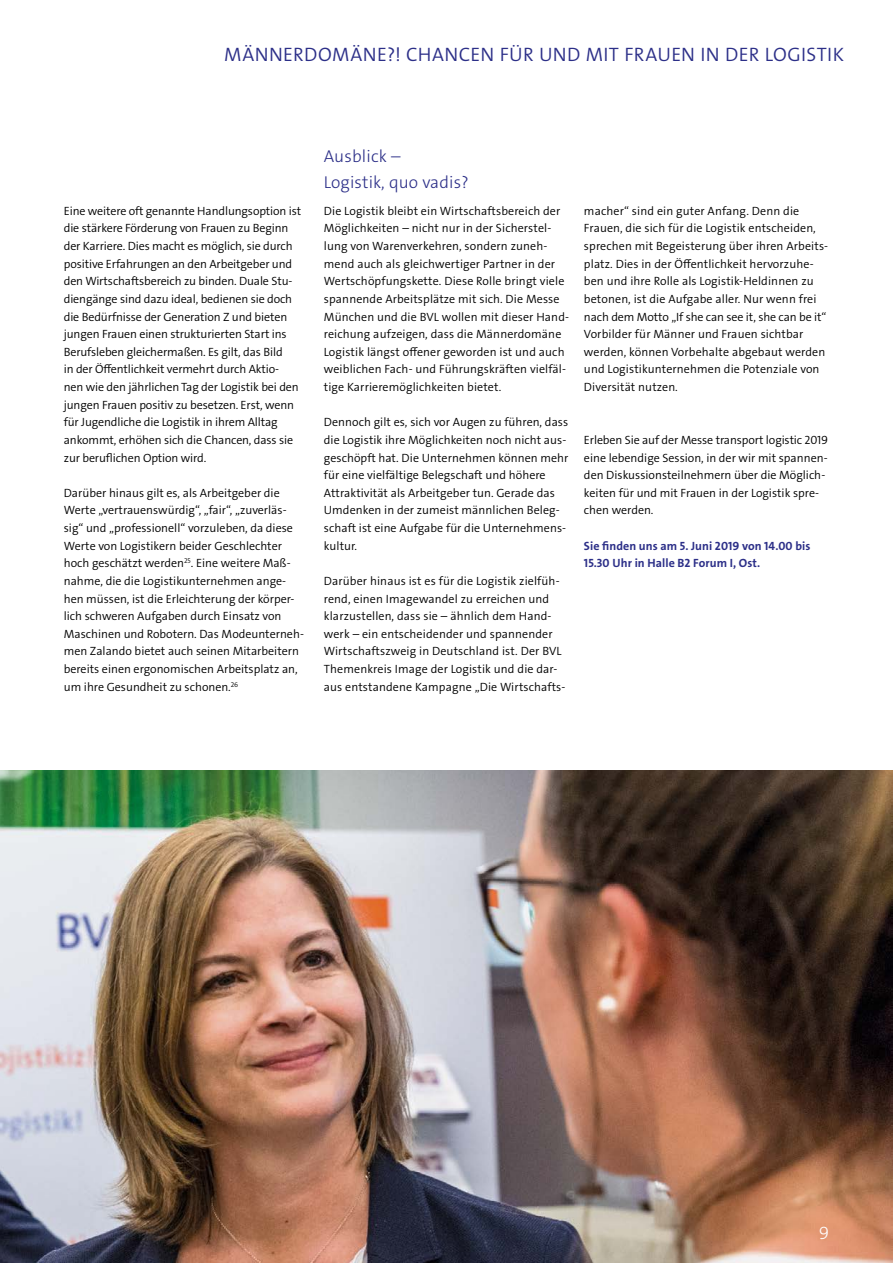
<style>
.page{position:relative;width:893px;height:1263px;background:#fff}
.page>*{position:absolute;margin:0;border:0;box-sizing:border-box;transform-origin:0 0}
.t1{font:19.5px "The Sans LP4 Se Lig";letter-spacing:.015em;color:#2c2f88}
.Seitenzahlen{font:18px "The Sans LP3 Lig";color:#fff}
.Unter-Überschrift_11{font:17.25px/26.4px "The Sans LP3 Lig";letter-spacing:.01em;color:#2c2f88}
.Norm_8_Text{font:12px/17.7px "The Sans LP4 Se Lig";color:#000}
.Norm_8_Name{font:12px/17.7px "The Sans LP7 Bld";letter-spacing:.005em;color:#2c2f88}
</style>
<div class="page">
<img style="left:0;top:770px;width:893px;height:493px">
<h1 class="t1" style="left:224px;top:41px;width:621px">MÄNNERDOMÄNE?! CHANCEN FÜR UND MIT FRAUEN IN DER LOGISTIK</h1>
<p class="Norm_8_Text" style="left:64px;top:202px;width:239px">Eine weitere oft genannte Handlungsoption ist die stärkere Förderung von Frauen zu Beginn der Karriere. Dies macht es möglich, sie durch positive Erfahrungen an den Arbeitgeber und den Wirtschaftsbereich zu binden. Duale Stu&shy;diengänge sind dazu ideal, bedienen sie doch die Bedürfnisse der Generation Z und bieten jungen Frauen einen strukturierten Start ins Berufsleben gleichermaßen. Es gilt, das Bild<br>in der Öffentlichkeit vermehrt durch Aktio&shy;nen wie den jährlichen Tag der Logistik bei den jungen Frauen positiv zu besetzen. Erst, wenn für Jugendliche die Logistik in ihrem Alltag ankommt, erhöhen sich die Chancen, dass sie zur beruflichen Option wird.</p>
<p class="Norm_8_Text" style="left:64px;top:484px;width:242px">Darüber hinaus gilt es, als Arbeitgeber die Werte „vertrauenswürdig“, „fair“, „zuverläs&shy;sig“ und „professionell“ vorzuleben, da diese Werte von Logistikern beider Geschlechter hoch geschätzt werden<sup>25</sup>. Eine weitere Maß&shy;nahme, die die Logistikunternehmen ange&shy;hen müssen, ist die Erleichterung der körper&shy;lich schweren Aufgaben durch Einsatz von Maschinen und Robotern. Das Modeunterneh&shy;men Zalando bietet auch seinen Mitarbeitern bereits einen ergonomischen Arbeitsplatz an, um ihre Gesundheit zu schonen.<sup>26</sup></p>
<p class="Unter-Überschrift_11" style="left:324px;top:143px;width:147px">Ausblick –<br>Logistik, quo vadis?</p>
<p class="Norm_8_Text" style="left:324px;top:202px;width:247px">Die Logistik bleibt ein Wirtschaftsbereich der Möglichkeiten – nicht nur in der Sicherstel&shy;lung von Warenverkehren, sondern zuneh&shy;mend auch als gleichwertiger Partner in der Wertschöpfungskette. Diese Rolle bringt viele spannende Arbeitsplätze mit sich. Die Messe München und die BVL wollen mit dieser Hand&shy;reichung aufzeigen, dass die Männerdomäne Logistik längst offener geworden ist und auch weiblichen Fach- und Führungskräften vielfäl&shy;tige Karrieremöglichkeiten bietet.</p>
<p class="Norm_8_Text" style="left:324px;top:413px;width:246px">Dennoch gilt es, sich vor Augen zu führen, dass die Logistik ihre Möglichkeiten noch nicht aus&shy;geschöpft hat. Die Unternehmen können mehr für eine vielfältige Belegschaft und höhere Attraktivität als Arbeitgeber tun. Gerade das Umdenken in der zumeist männlichen Beleg&shy;schaft ist eine Aufgabe für die Unternehmens&shy;kultur.</p>
<p class="Norm_8_Text" style="left:324px;top:572px;width:243px">Darüber hinaus ist es für die Logistik zielfüh&shy;rend, einen Imagewandel zu erreichen und klarzustellen, dass sie – ähnlich dem Hand&shy;werk – ein entscheidender und spannender Wirtschaftszweig in Deutschland ist. Der BVL Themenkreis Image der Logistik und die dar&shy;aus entstandene Kampagne „Die Wirtschafts-</p>
<p class="Norm_8_Text" style="left:584px;top:202px;width:246px">macher“ sind ein guter Anfang. Denn die Frauen, die sich für die Logistik entscheiden, sprechen mit Begeisterung über ihren Arbeits&shy;platz. Dies in der Öffentlichkeit hervorzuhe&shy;ben und ihre Rolle als Logistik-Heldinnen zu betonen, ist die Aufgabe aller. Nur wenn frei nach dem Motto „If she can see it, she can be it“ Vorbilder für Männer und Frauen sichtbar werden, können Vorbehalte abgebaut werden und Logistikunternehmen die Potenziale von Diversität nutzen.</p>
<p class="Norm_8_Text" style="left:584px;top:431px;width:246px">Erleben Sie auf der Messe transport logistic 2019 eine lebendige Session, in der wir mit spannen&shy;den Diskussionsteilnehmern über die Möglich&shy;keiten für und mit Frauen in der Logistik spre&shy;chen werden.</p>
<p class="Norm_8_Name" style="left:584px;top:537px;width:228px">Sie finden uns am 5. Juni 2019 von 14.00 bis<br>15.30 Uhr in Halle B2 Forum I, Ost.</p>
<p class="Seitenzahlen" style="left:819px;top:1221px;width:12px">9</p>
</div>
